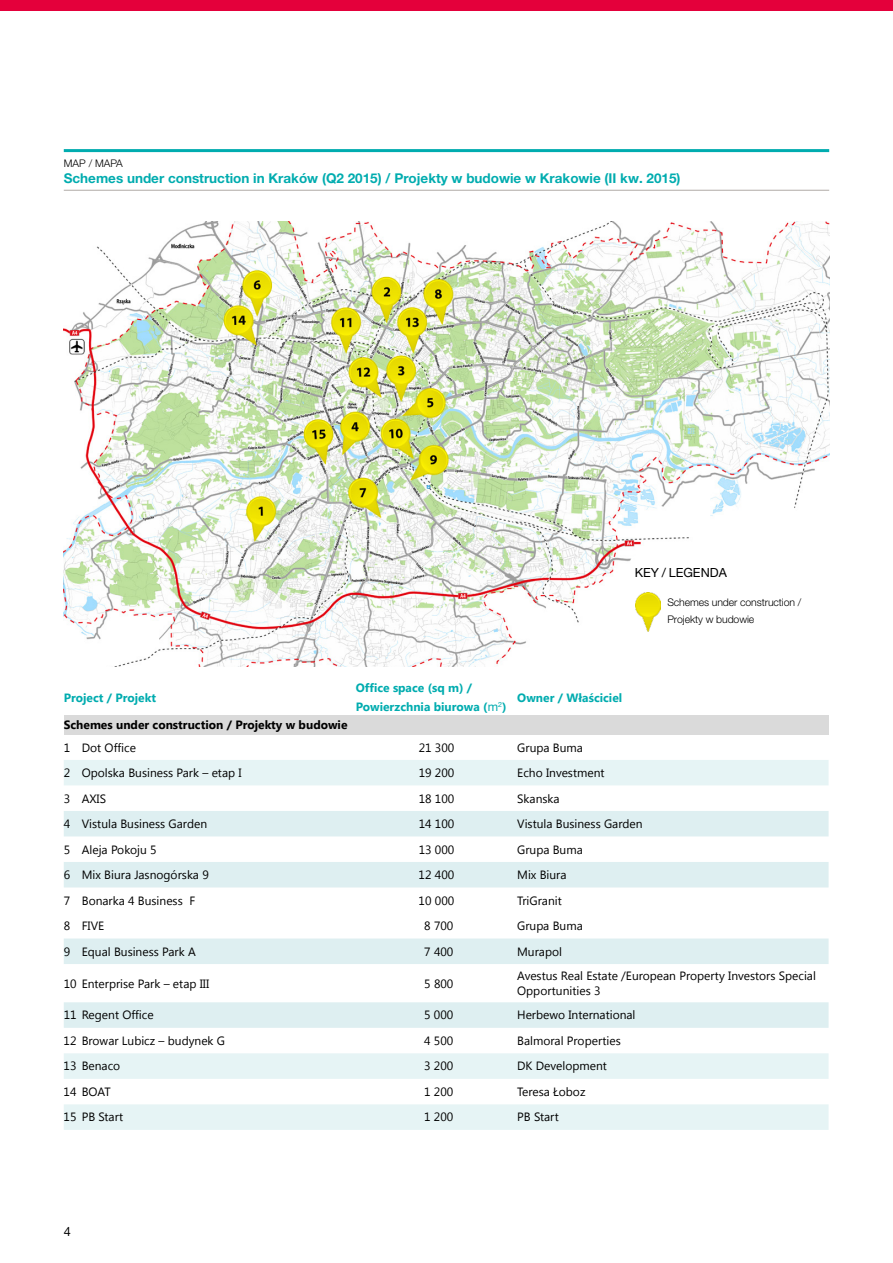
<style>
.page{position:relative;width:893px;height:1263px;background:#fff}
.page>*{position:absolute;margin:0;border:0;box-sizing:border-box;transform-origin:0 0}
.t1{font:700 13.5px "Helvetica Neue LT Pro";color:#00acaf}
.t2{font:12.75px "Helvetica Neue LT Pro";color:#000}
.t3{font:12.6px "Helvetica Neue LT Pro";color:#000}
.t4{font:12px/15px "Segoe UI";color:#000}
.t5{font:700 12px/18.8px "Segoe UI";color:#00acaf}
.t6{font:700 12px "Segoe UI";color:#000}
.t7{font:300 10.5px/16.8px "Helvetica Neue LT Pro";letter-spacing:-.01em;color:#000}
.s1{font-family:"Helvetica Neue LT Pro";font-weight:400;font-size:12.15px}
</style>
<div class="page">
<div style="left:0;top:0;width:893px;height:11px;background:#e4003b"></div>
<img style="left:64px;top:221px;width:765px;height:445px">
<div style="left:64px;top:715px;width:765px;height:19px;background:#dadada"></div>
<svg style="left:64px;top:760px;width:765px;height:370px"></svg>
<svg style="left:64px;top:811px;width:765px;height:217px"></svg>
<hr style="left:64px;top:149px;width:765px;height:3px;background:#00acaf">
<hr style="left:64px;top:190px;width:765px;height:1px;background:#b0aaa7">
<img style="left:635px;top:592px;width:26px;height:39px">
<p class="t7" style="left:64px;top:155px;width:61px">MAP / MAPA</p>
<p class="t1" style="left:64px;top:170px;width:618px">Schemes under construction in Kraków (Q2 2015) / Projekty w budowie w Krakowie (II kw. 2015)</p>
<p class="t3" style="left:635px;top:564px;width:94px">KEY / LEGENDA</p>
<p class="t7" style="left:667px;top:593px;width:135px">Schemes under construction /<br>Projekty w budowie</p>
<p class="t5" style="left:64px;top:687px;width:94px">Project / Projekt</p>
<p class="t5" style="left:356px;top:678px;width:152px">Office space (sq m) /<br>Powierzchnia biurowa (<span class="s1">m</span><sup>2</sup>)</p>
<p class="t5" style="left:517px;top:687px;width:106px">Owner / Właściciel</p>
<p class="t6" style="left:64px;top:716px;width:285px">Schemes under construction / Projekty w budowie</p>
<p class="t4" style="left:64px;top:739px;width:74px">1 Dot Office</p>
<p class="t4" style="left:419px;top:739px;width:37px">21 300</p>
<p class="t4" style="left:517px;top:739px;width:67px">Grupa Buma</p>
<p class="t4" style="left:64px;top:765px;width:179px">2 Opolska Business Park – etap I</p>
<p class="t4" style="left:419px;top:765px;width:37px">19 200</p>
<p class="t4" style="left:517px;top:765px;width:89px">Echo Investment</p>
<p class="t4" style="left:64px;top:790px;width:44px">3 AXIS</p>
<p class="t4" style="left:419px;top:790px;width:37px">18 100</p>
<p class="t4" style="left:517px;top:790px;width:44px">Skanska</p>
<p class="t4" style="left:64px;top:816px;width:145px">4 Vistula Business Garden</p>
<p class="t4" style="left:419px;top:816px;width:37px">14 100</p>
<p class="t4" style="left:517px;top:816px;width:127px">Vistula Business Garden</p>
<p class="t4" style="left:64px;top:841px;width:94px">5 Aleja Pokoju 5</p>
<p class="t4" style="left:419px;top:841px;width:37px">13 000</p>
<p class="t4" style="left:517px;top:841px;width:67px">Grupa Buma</p>
<p class="t4" style="left:64px;top:867px;width:147px">6 Mix Biura Jasnogórska 9</p>
<p class="t4" style="left:419px;top:867px;width:37px">12 400</p>
<p class="t4" style="left:517px;top:867px;width:51px">Mix Biura</p>
<p class="t4" style="left:64px;top:892px;width:133px">7 Bonarka 4 Business F</p>
<p class="t4" style="left:419px;top:892px;width:37px">10 000</p>
<p class="t4" style="left:517px;top:892px;width:46px">TriGranit</p>
<p class="t4" style="left:64px;top:918px;width:42px">8 FIVE</p>
<p class="t4" style="left:424px;top:918px;width:31px">8 700</p>
<p class="t4" style="left:517px;top:918px;width:67px">Grupa Buma</p>
<p class="t4" style="left:64px;top:943px;width:134px">9 Equal Business Park A</p>
<p class="t4" style="left:424px;top:943px;width:31px">7 400</p>
<p class="t4" style="left:517px;top:943px;width:46px">Murapol</p>
<p class="t4" style="left:64px;top:975px;width:147px">10 Enterprise Park – etap III</p>
<p class="t4" style="left:424px;top:975px;width:31px">5 800</p>
<p class="t4" style="left:517px;top:968px;width:300px">Avestus Real Estate /European Property Investors Special<br>Opportunities 3</p>
<p class="t4" style="left:64px;top:1007px;width:91px">11 Regent Office</p>
<p class="t4" style="left:424px;top:1007px;width:31px">5 000</p>
<p class="t4" style="left:517px;top:1007px;width:120px">Herbewo International</p>
<p class="t4" style="left:64px;top:1033px;width:163px">12 Browar Lubicz – budynek G</p>
<p class="t4" style="left:424px;top:1033px;width:31px">4 500</p>
<p class="t4" style="left:517px;top:1033px;width:105px">Balmoral Properties</p>
<p class="t4" style="left:64px;top:1058px;width:58px">13 Benaco</p>
<p class="t4" style="left:424px;top:1058px;width:31px">3 200</p>
<p class="t4" style="left:517px;top:1058px;width:91px">DK Development</p>
<p class="t4" style="left:64px;top:1084px;width:49px">14 BOAT</p>
<p class="t4" style="left:424px;top:1084px;width:31px">1 200</p>
<p class="t4" style="left:517px;top:1084px;width:70px">Teresa Łoboz</p>
<p class="t4" style="left:64px;top:1109px;width:61px">15 PB Start</p>
<p class="t4" style="left:424px;top:1109px;width:31px">1 200</p>
<p class="t4" style="left:517px;top:1109px;width:43px">PB Start</p>
<p class="t2" style="left:64px;top:1223px;width:9px">4</p>
</div>
